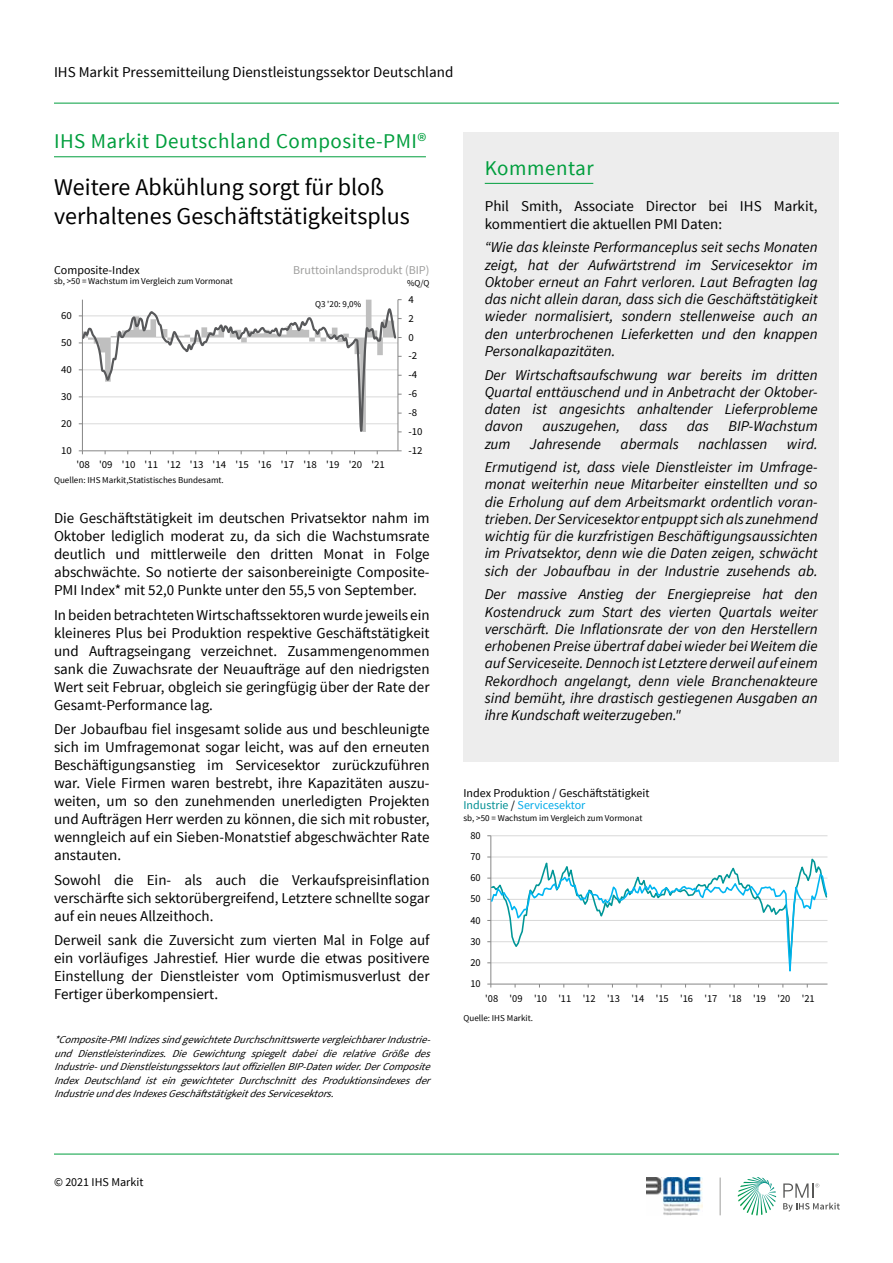
<style>
.page{position:relative;width:893px;height:1263px;background:#fff}
.page>*{position:absolute;margin:0;border:0;box-sizing:border-box;transform-origin:0 0}
.t1{font:24px/28.8px "Source Sans Pro";color:#000}
.t2{font:21px "Source Sans Pro";letter-spacing:.025em;color:#009e3d}
.t3{font:15px/18px "Source Sans Pro";color:#000;text-align:justify}
.t4{font:italic 15px/17.2px "Source Sans Pro";color:#000;text-align:justify}
.t5{font:12px "Source Sans Pro";color:#000}
.t6{font:12px "Source Sans Pro";color:#9d9d9c}
.t7{font:12px "Source Sans Pro";color:#00aae9}
.t8{font:10.65px "Source Sans Pro";letter-spacing:-.005em;color:#000}
.t9{font:italic 10.5px/13.5px "Source Sans Pro";color:#000;text-align:justify}
.t10{font:9px "Source Sans Pro";color:#000}
.s1{color:#008f93}
.s2{color:#000}
</style>
<div class="page">
<hr style="left:54px;top:103px;width:785px;height:1px;background:#009e3d">
<svg style="left:738px;top:1177px;width:38px;height:38px"></svg>
<svg style="left:783px;top:1183px;width:57px;height:28px"></svg>
<hr style="left:54px;top:1154px;width:785px;height:1px;background:#009e3d">
<hr style="left:720px;top:1177px;width:1px;height:38px;background:#9d9d9c">
<img style="left:646px;top:1177px;width:56px;height:38px">
<hr style="left:54px;top:157px;width:372px;height:1px;background:#009e3d">
<hr style="left:398px;top:300px;width:1px;height:151px;background:#868686">
<hr style="left:82px;top:300px;width:1px;height:151px;background:#868686">
<hr style="left:82px;top:450px;width:316px;height:1px;background:#868686">
<svg style="left:79px;top:299px;width:323px;height:136px"></svg>
<div style="left:463px;top:195px;width:376px;height:567px;background:#ededed"></div>
<div style="left:463px;top:132px;width:376px;height:67px;background:#ededed"></div>
<hr style="left:485px;top:183px;width:108px;height:1px;background:#009e3d">
<hr style="left:491px;top:835px;width:336px;height:1px;background:#d9d9d9">
<hr style="left:490px;top:836px;width:1px;height:148px;background:#868686">
<svg style="left:487px;top:855px;width:341px;height:132px"></svg>
<p class="t3" style="left:54px;top:63px;width:401px">IHS Markit Pressemitteilung Dienstleistungssektor Deutschland</p>
<h2 class="t2" style="left:54px;top:128px;width:374px">IHS Markit Deutschland Composite-PMI®</h2>
<h1 class="t1" style="left:54px;top:173px;width:357px">Weitere Abkühlung sorgt für bloß verhaltenes Geschäftstätigkeitsplus</h1>
<p class="t5" style="left:54px;top:263px;width:87px">Composite-Index</p>
<p class="t10" style="left:54px;top:276px;width:180px">sb, &gt;50 = Wachstum im Vergleich zum Vormonat</p>
<p class="t6" style="left:293px;top:263px;width:138px">Bruttoinlandsprodukt (BIP)</p>
<p class="t10" style="left:407px;top:277px;width:24px">%Q/Q</p>
<p class="t10" style="left:315px;top:298px;width:48px">Q3 '20: 9,0%</p>
<p class="t8" style="left:408px;top:293px;width:7px">4</p>
<p class="t8" style="left:61px;top:309px;width:12px">60</p>
<p class="t8" style="left:408px;top:312px;width:7px">2</p>
<p class="t8" style="left:61px;top:336px;width:12px">50</p>
<p class="t8" style="left:408px;top:330px;width:7px">0</p>
<p class="t8" style="left:408px;top:349px;width:10px">-2</p>
<p class="t8" style="left:61px;top:363px;width:12px">40</p>
<p class="t8" style="left:408px;top:368px;width:10px">-4</p>
<p class="t8" style="left:61px;top:390px;width:12px">30</p>
<p class="t8" style="left:408px;top:387px;width:10px">-6</p>
<p class="t8" style="left:408px;top:406px;width:10px">-8</p>
<p class="t8" style="left:61px;top:417px;width:12px">20</p>
<p class="t8" style="left:408px;top:425px;width:16px">-10</p>
<p class="t8" style="left:61px;top:444px;width:12px">10</p>
<p class="t8" style="left:408px;top:444px;width:16px">-12</p>
<p class="t8" style="left:77px;top:458px;width:310px">'08 '09 '10 '11 '12 '13 '14 '15 '16 '17 '18 '19 '20 '21</p>
<p class="t10" style="left:54px;top:475px;width:171px">Quellen: IHS Markit,Statistisches Bundesamt.</p>
<p class="t3" style="left:54px;top:510px;width:377px">Die Geschäftstätigkeit im deutschen Privatsektor nahm im Oktober lediglich moderat zu, da sich die Wachstumsrate deutlich und mittlerweile den dritten Monat in Folge abschwächte. So notierte der saisonbereinigte Composite-PMI Index* mit 52,0 Punkte unter den 55,5 von September.</p>
<p class="t3" style="left:54px;top:606px;width:377px">In beiden betrachteten Wirtschaftssektoren wurde jeweils ein kleineres Plus bei Produktion respektive Geschäftstätigkeit und Auftragseingang verzeichnet. Zusammengenommen sank die Zuwachsrate der Neuaufträge auf den niedrigsten Wert seit Februar, obgleich sie geringfügig über der Rate der Gesamt-Performance lag.</p>
<p class="t3" style="left:54px;top:720px;width:377px">Der Jobaufbau fiel insgesamt solide aus und beschleunigte sich im Umfragemonat sogar leicht, was auf den erneuten Beschäftigungsanstieg im Servicesektor zurückzuführen war. Viele Firmen waren bestrebt, ihre Kapazitäten auszu&shy;weiten, um so den zunehmenden unerledigten Projekten und Aufträgen Herr werden zu können, die sich mit robuster, wenngleich auf ein Sieben-Monatstief abgeschwächter Rate anstauten.</p>
<p class="t3" style="left:54px;top:871px;width:377px">Sowohl die Ein- als auch die Verkaufspreisinflation verschärfte sich sektorübergreifend, Letztere schnellte sogar auf ein neues Allzeithoch.</p>
<p class="t3" style="left:54px;top:931px;width:377px">Derweil sank die Zuversicht zum vierten Mal in Folge auf ein vorläufiges Jahrestief. Hier wurde die etwas positivere Einstellung der Dienstleister vom Optimismusverlust der Fertiger überkompensiert.</p>
<p class="t9" style="left:54px;top:1033px;width:382px">*Composite-PMIIndizessindgewichteteDurchschnittswertevergleichbarerIndustrie&shy;und Dienstleisterindizes. Die Gewichtung spiegelt dabei die relative Größe des Industrie-undDienstleistungssektorslautoffiziellenBIP-Datenwider.DerComposite Index Deutschland ist ein gewichteter Durchschnitt des Produktionsindexes der IndustrieunddesIndexesGeschäftstätigkeitdesServicesektors.</p>
<h2 class="t2" style="left:485px;top:155px;width:111px">Kommentar</h2>
<p class="t3" style="left:485px;top:197px;width:334px">Phil Smith, Associate Director bei IHS Markit, kommentiert die aktuellen PMI Daten:</p>
<p class="t4" style="left:485px;top:239px;width:334px">“Wie das kleinste Performanceplus seit sechs Monaten zeigt, hat der Aufwärtstrend im Servicesektor im Oktober erneut an Fahrt verloren. Laut Befragten lag das nicht allein daran, dass sich die Geschäftstätigkeit wieder normalisiert, sondern stellenweise auch an den unterbrochenen Lieferketten und den knappen Personalkapazitäten.</p>
<p class="t4" style="left:485px;top:366px;width:334px">Der Wirtschaftsaufschwung war bereits im dritten Quartal enttäuschend und in Anbetracht der Oktober&shy;daten ist angesichts anhaltender Lieferprobleme davon</p>
<p class="t4" style="left:542px;top:418px;width:79px">auszugehen,</p>
<p class="t4" style="left:639px;top:418px;width:30px">dass</p>
<p class="t4" style="left:687px;top:418px;width:24px">das</p>
<p class="t4" style="left:728px;top:418px;width:91px">BIP-Wachstum</p>
<p class="t4" style="left:485px;top:435px;width:27px">zum</p>
<p class="t4" style="left:530px;top:435px;width:73px">Jahresende</p>
<p class="t4" style="left:621px;top:435px;width:60px">abermals</p>
<p class="t4" style="left:698px;top:435px;width:71px">nachlassen</p>
<p class="t4" style="left:485px;top:432px;width:334px;line-height:23.7px;text-align:right">wird.<br>Ermutigend ist, dass viele Dienstleister im Umfrage-</p>
<p class="t4" style="left:485px;top:476px;width:334px">monat weiterhin neue Mitarbeiter einstellten und so die Erholung auf dem Arbeitsmarkt ordentlich voran&shy;trieben. Der Servicesektor entpuppt sich als zunehmend wichtig für die kurzfristigen Beschäftigungsaussichten im Privatsektor, denn wie die Daten zeigen, schwächt sich der Jobaufbau in der Industrie zusehends ab.</p>
<p class="t4" style="left:485px;top:586px;width:334px">Der massive Anstieg der Energiepreise hat den Kostendruck zum Start des vierten Quartals weiter verschärft. Die Inflationsrate der von den Herstellern erhobenen Preise übertraf dabei wieder bei Weitem die auf Serviceseite. Dennoch ist Letztere derweil auf einem Rekordhoch angelangt, denn viele Branchenakteure sind bemüht, ihre drastisch gestiegenen Ausgaben an ihre Kundschaft weiterzugeben."</p>
<p class="t5" style="left:463px;top:785px;width:187px">Index Produktion / Geschäftstätigkeit</p>
<p class="t7" style="left:463px;top:798px;width:123px"><span class="s1">Industrie</span> <span class="s2">/</span> Servicesektor</p>
<p class="t10" style="left:463px;top:812px;width:180px">sb, &gt;50 = Wachstum im Vergleich zum Vormonat</p>
<p class="t8" style="left:470px;top:829px;width:12px">80</p>
<p class="t8" style="left:470px;top:850px;width:12px">70</p>
<p class="t8" style="left:470px;top:871px;width:12px">60</p>
<p class="t8" style="left:470px;top:892px;width:12px">50</p>
<p class="t8" style="left:470px;top:913px;width:12px">40</p>
<p class="t8" style="left:470px;top:935px;width:12px">30</p>
<p class="t8" style="left:470px;top:956px;width:12px">20</p>
<p class="t8" style="left:470px;top:977px;width:12px">10</p>
<p class="t8" style="left:485px;top:991px;width:331px">'08 '09 '10 '11 '12 '13 '14 '15 '16 '17 '18 '19 '20 '21</p>
<p class="t10" style="left:463px;top:1012px;width:71px">Quelle: IHS Markit.</p>
<p class="t5" style="left:54px;top:1175px;width:91px">© 2021 IHS Markit</p>
</div>
